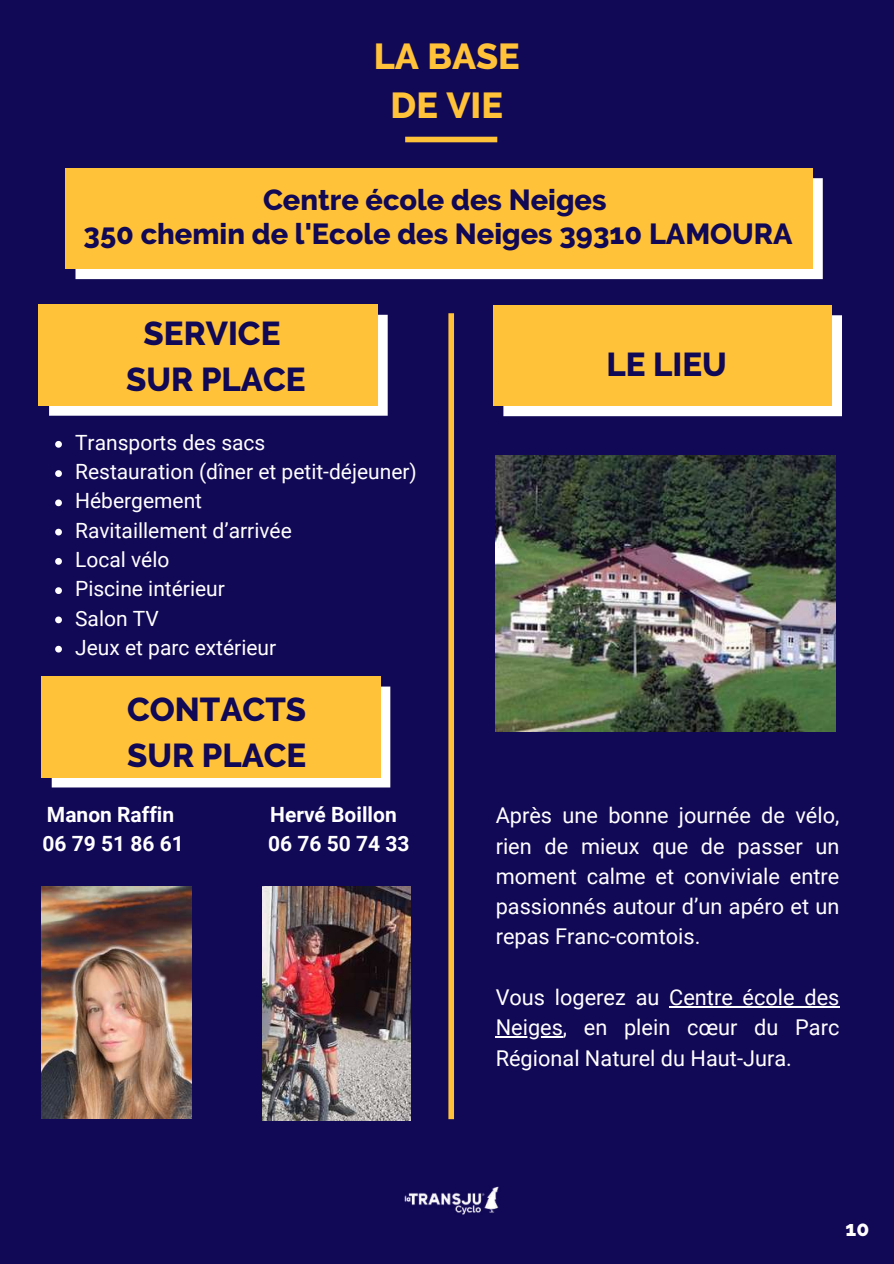
<style>
.page{position:relative;width:894px;height:1264px;background:#fff}
.page>*{position:absolute;margin:0;border:0;box-sizing:border-box;transform-origin:0 0}
.t1{font:800 36px/49.5px "Raleway";color:#ffc238;text-align:center}
.t2{font:800 33px/46.2px "Raleway";color:#110856}
.t3{font:800 28.95px/34px "Raleway";color:#110856;text-align:center}
.t4{font:21.75px/30.3px "Roboto";color:#fff;text-align:justify}
.t5{font:21px/29.2px "Roboto";color:#fff}
.t6{font:700 21px/29.2px "Roboto";color:#fff}
.t7{font:800 21px "Raleway";color:#fff}
</style>
<div class="page">
<div style="left:0;top:0;width:893px;height:1263px;background:#110856"></div>
<div style="left:405px;top:137px;width:92px;height:5px;background:#ffc238"></div>
<svg style="left:49px;top:315px;width:338px;height:101px;background:#f9f4e9"></svg>
<div style="left:39px;top:304px;width:338px;height:101px;background:#ffc238"></div>
<div style="left:75px;top:178px;width:747px;height:101px;background:#fff"></div>
<div style="left:65px;top:168px;width:747px;height:101px;background:#ffc238"></div>
<div style="left:503px;top:315px;width:338px;height:101px;background:#fff"></div>
<div style="left:493px;top:305px;width:338px;height:101px;background:#ffc238"></div>
<div style="left:448px;top:313px;width:6px;height:806px;background:#ffc238"></div>
<img style="left:404px;top:1186px;width:95px;height:29px">
<img style="left:263px;top:886px;width:147px;height:234px">
<img style="left:495px;top:455px;width:340px;height:276px">
<svg style="left:52px;top:686px;width:338px;height:101px;background:#fef8eb"></svg>
<div style="left:41px;top:676px;width:339px;height:101px;background:#ffc238"></div>
<img style="left:41px;top:886px;width:150px;height:232px">
<svg style="left:55px;top:441px;width:7px;height:6px"></svg>
<svg style="left:55px;top:470px;width:7px;height:7px"></svg>
<svg style="left:55px;top:499px;width:7px;height:7px"></svg>
<svg style="left:55px;top:528px;width:7px;height:7px"></svg>
<svg style="left:55px;top:558px;width:7px;height:6px"></svg>
<svg style="left:55px;top:587px;width:7px;height:7px"></svg>
<svg style="left:55px;top:616px;width:7px;height:7px"></svg>
<svg style="left:55px;top:645px;width:7px;height:7px"></svg>
<hr style="left:669px;top:1006px;width:170px;height:1px;background:#fff">
<hr style="left:495px;top:1036px;width:67px;height:1px;background:#fff">
<h1 class="t1" style="left:373px;top:31px;width:147px">LA BASE<br>DE VIE</h1>
<h3 class="t3" style="left:84px;top:183px;width:710px">Centre école des Neiges<br>350 chemin de l'Ecole des Neiges 39310 LAMOURA</h3>
<h2 class="t2" style="left:126px;top:310px;width:181px;text-align:center">SERVICE<br>SUR PLACE</h2>
<p class="t5" style="left:75px;top:428px;width:343px">Transports des sacs<br>Restauration (dîner et petit-déjeuner)<br>Hébergement<br>Ravitaillement d’arrivée<br>Local vélo<br>Piscine intérieur<br>Salon TV<br>Jeux et parc extérieur</p>
<h2 class="t2" style="left:127px;top:686px;width:181px">CONTACTS<br>SUR PLACE</h2>
<p class="t6" style="left:43px;top:800px;width:143px">Manon Raffin<br>06 79 51 86 61</p>
<p class="t6" style="left:268px;top:800px;width:143px">Hervé Boillon<br>06 76 50 74 33</p>
<h2 class="t2" style="left:606px;top:341px;width:122px">LE LIEU</h2>
<p class="t4" style="left:495px;top:800px;width:345px">Après une bonne journée de vélo, rien de mieux que de passer un moment calme et conviviale entre passionnés autour d’un apéro et un repas Franc-comtois.</p>
<p class="t4" style="left:495px;top:982px;width:345px">Vous logerez au Centre école des Neiges, en plein cœur du Parc Régional Naturel du Haut-Jura.</p>
<p class="t7" style="left:845px;top:1215px;width:25px">10</p>
</div>
